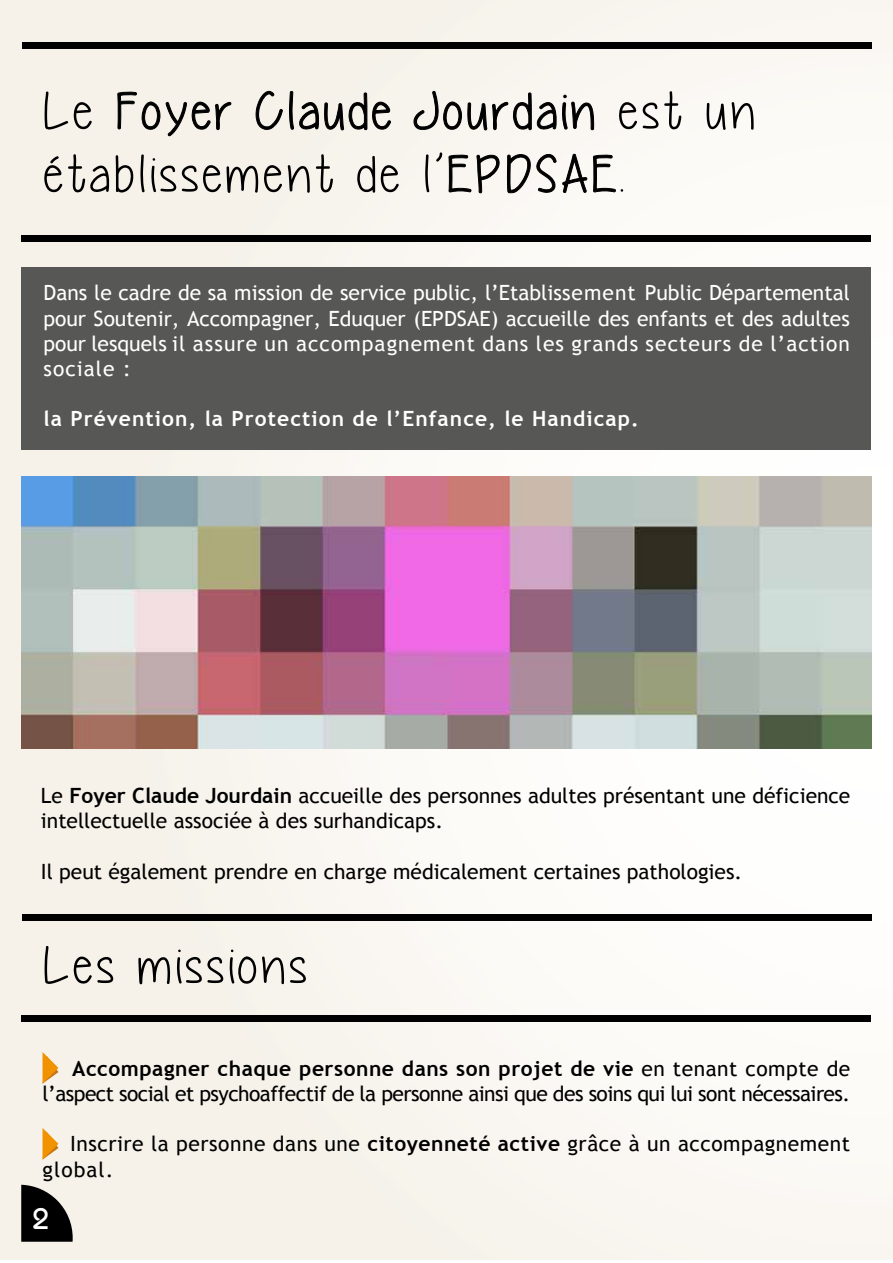
<style>
.page{position:relative;width:893px;height:1263px;background:#fff}
.page>*{position:absolute;margin:0;border:0;box-sizing:border-box;transform-origin:0 0}
.t1{font:52.5px/63px "Yummy Cupcakes";letter-spacing:.075em;color:#000}
.t2{font:500 30px "Bordeaux";color:#fff}
.t3{font:21px/25.2px "Trebuchet MS";letter-spacing:.05em;color:#fff;text-align:justify}
.t4{font:21px/25.2px "Trebuchet MS";color:#000}
.t5{font:21px/25.2px "Trebuchet MS";letter-spacing:-.025em;color:#000;text-align:right}
.t6{font:21px/25.2px "Trebuchet MS";letter-spacing:.025em;color:#000}
.t7{font:700 21px "Trebuchet MS";letter-spacing:.05em;color:#fff}
.s1{font-weight:700}
</style>
<div class="page">
<img style="left:0;top:0;width:893px;height:1259px">
<img style="left:21px;top:477px;width:851px;height:271px">
<div style="left:21px;top:268px;width:850px;height:182px;background:#575756"></div>
<svg style="left:21px;top:1185px;width:52px;height:57px;background:#353432"></svg>
<div style="left:22px;top:43px;width:850px;height:6px;background:#000"></div>
<div style="left:21px;top:235px;width:850px;height:7px;background:#000"></div>
<svg style="left:117px;top:90px;width:115px;height:70px;background:#e3dfd7"></svg>
<svg style="left:255px;top:90px;width:28px;height:41px"></svg>
<svg style="left:289px;top:52px;width:102px;height:122px;background:#e7e4dc"></svg>
<svg style="left:413px;top:52px;width:203px;height:163px"></svg>
<svg style="left:43px;top:1052px;width:15px;height:32px"></svg>
<svg style="left:43px;top:1128px;width:15px;height:32px"></svg>
<div style="left:22px;top:913px;width:850px;height:7px;background:#000"></div>
<div style="left:21px;top:1015px;width:850px;height:6px;background:#000"></div>
<h1 class="t1" style="left:43px;top:79px;width:714px">Le Foyer Claude Jourdain est un établissement de l’EPDSAE.</h1>
<p class="t3" style="left:43px;top:280px;width:808px">Dans le cadre de sa mission de service public, l’Etablissement Public Départemental pour Soutenir, Accompagner, Eduquer (EPDSAE) accueille des enfants et des adultes pour lesquels il assure un accompagnement dans les grands secteurs de l’action sociale :</p>
<p class="t7" style="left:43px;top:406px;width:597px">la Prévention, la Protection de l’Enfance, le Handicap.</p>
<p class="t4" style="left:41px;top:783px;width:811px">Le <span class="s1">Foyer Claude Jourdain</span> accueille des personnes adultes présentant une déficience intellectuelle associée à des surhandicaps.</p>
<p class="t4" style="left:41px;top:858px;width:703px">Il peut également prendre en charge médicalement certaines pathologies.</p>
<h1 class="t1" style="left:43px;top:933px;width:266px">Les missions</h1>
<p class="t5" style="left:43px;top:1055px;width:809px"><span class="s1">Accompagner chaque personne dans son projet de vie</span> en tenant compte de l’aspect social et psychoaffectif de la personne ainsi que des soins qui lui sont nécessaires.</p>
<p class="t6" style="left:43px;top:1131px;width:809px;text-indent:28px">Inscrire la personne dans une <span class="s1">citoyenneté active</span> grâce à un accompagnement global.</p>
<h2 class="t2" style="left:32px;top:1202px;width:18px">2</h2>
</div>
